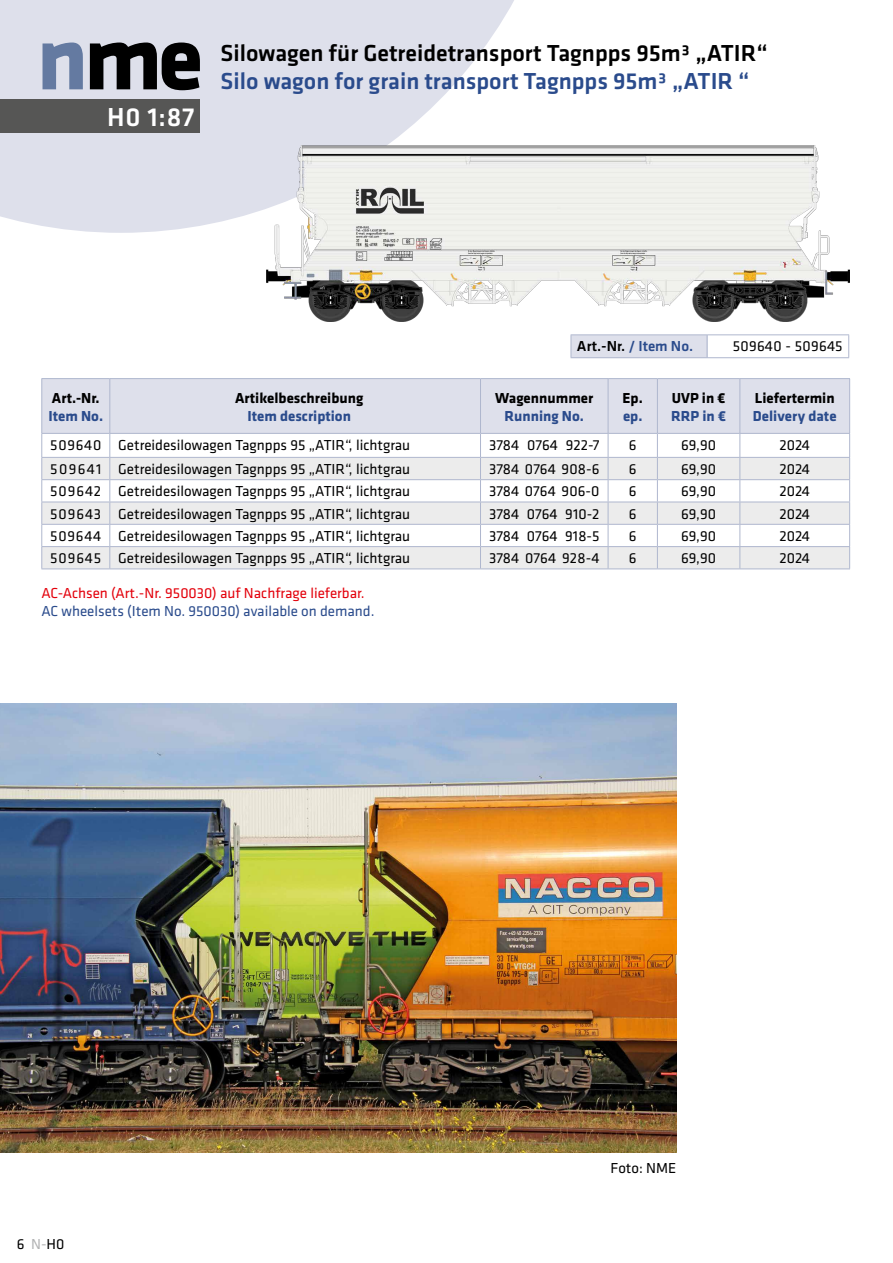
<style>
.page{position:relative;width:893px;height:1263px;background:#fff}
.page>*{position:absolute;margin:0;border:0;box-sizing:border-box;transform-origin:0 0}
.t1{font:500 27px "Klavika";color:#fff}
.t2{font:500 24px "Klavika";color:#000}
.t3{font:500 24px "Klavika";color:#2a4b8c}
.t4{font:15px "Klavika";color:#000}
.t5{font:700 15px "Klavika";color:#000}
.t6{font:700 15px "Klavika";color:#2a4b8c}
.t7{font:15px "Klavika";color:#e3000b}
.t8{font:15px "Klavika";color:#2a4b8c}
.t9{font:500 15px "Klavika";color:#000}
.t10{font:15px "Klavika";letter-spacing:.02em;color:#000}
.s1{color:#2a4b8c}
.s2{color:#b1b2b3}
</style>
<div class="page">
<svg style="left:0;top:0;width:570px;height:233px;fill:#dee0eb"></svg>
<svg style="left:43px;top:43px;width:40px;height:46px;background:#8394b4"></svg>
<svg style="left:90px;top:43px;width:110px;height:47px;background:#46474a"></svg>
<div style="left:0;top:100px;width:200px;height:33px;background:#565655"></div>
<img style="left:266px;top:146px;width:583px;height:176px">
<hr style="left:41px;top:378px;width:69px;height:1px;background:#afb7ce">
<hr style="left:110px;top:378px;width:370px;height:1px;background:#afb7ce">
<hr style="left:480px;top:378px;width:128px;height:1px;background:#afb7ce">
<hr style="left:608px;top:378px;width:49px;height:1px;background:#afb7ce">
<hr style="left:657px;top:378px;width:83px;height:1px;background:#afb7ce">
<hr style="left:740px;top:378px;width:110px;height:1px;background:#afb7ce">
<hr style="left:41px;top:568px;width:69px;height:1px;background:#afb7ce">
<hr style="left:110px;top:568px;width:370px;height:1px;background:#afb7ce">
<hr style="left:480px;top:568px;width:128px;height:1px;background:#afb7ce">
<hr style="left:608px;top:568px;width:49px;height:1px;background:#afb7ce">
<hr style="left:657px;top:568px;width:83px;height:1px;background:#afb7ce">
<svg style="left:41px;top:379px;width:809px;height:189px"></svg>
<hr style="left:740px;top:568px;width:110px;height:1px;background:#afb7ce">
<div style="left:571px;top:335px;width:136px;height:23px;background:#dee0eb"></div>
<hr style="left:571px;top:334px;width:136px;height:1px;background:#afb7ce">
<svg style="left:571px;top:335px;width:1px;height:22px"></svg>
<hr style="left:707px;top:334px;width:142px;height:1px;background:#afb7ce">
<svg style="left:707px;top:335px;width:1px;height:22px"></svg>
<svg style="left:848px;top:335px;width:1px;height:22px"></svg>
<hr style="left:571px;top:357px;width:136px;height:1px;background:#afb7ce">
<hr style="left:707px;top:357px;width:142px;height:1px;background:#afb7ce">
<img style="left:0;top:704px;width:676px;height:448px">
<h1 class="t1" style="left:107px;top:102px;width:89px">H0 1:87</h1>
<h2 class="t2" style="left:221px;top:39px;width:549px">Silowagen für Getreidetransport Tagnpps 95m³ „ATIR“</h2>
<h2 class="t3" style="left:221px;top:68px;width:530px">Silo wagon for grain transport Tagnpps 95m³ „ATIR “</h2>
<p class="t5" style="left:52px;top:389px;width:49px">Art.-Nr.</p>
<p class="t6" style="left:48px;top:407px;width:56px">Item No.</p>
<p class="t5" style="left:235px;top:389px;width:130px">Artikelbeschreibung</p>
<p class="t6" style="left:247px;top:407px;width:105px">Item description</p>
<p class="t9" style="left:577px;top:338px;width:118px">Art.-Nr. <span class="s1">/ Item No.</span></p>
<p class="t10" style="left:733px;top:338px;width:111px">509640 - 509645</p>
<p class="t5" style="left:495px;top:389px;width:100px">Wagennummer</p>
<p class="t6" style="left:505px;top:407px;width:81px">Running No.</p>
<p class="t5" style="left:623px;top:389px;width:22px">Ep.</p>
<p class="t6" style="left:623px;top:407px;width:21px">ep.</p>
<p class="t5" style="left:672px;top:389px;width:55px">UVP in €</p>
<p class="t6" style="left:671px;top:407px;width:56px">RRP in €</p>
<p class="t5" style="left:755px;top:389px;width:81px">Liefertermin</p>
<p class="t6" style="left:753px;top:407px;width:85px">Delivery date</p>
<p class="t4" style="left:50px;top:437px;width:362px">509640 Getreidesilowagen Tagnpps 95 „ATIR“, lichtgrau</p>
<p class="t4" style="left:489px;top:437px;width:112px">3784 0764 922-7</p>
<p class="t4" style="left:629px;top:437px;width:9px">6</p>
<p class="t4" style="left:681px;top:437px;width:36px">69,90</p>
<p class="t4" style="left:780px;top:437px;width:32px">2024</p>
<p class="t4" style="left:50px;top:461px;width:362px">509641 Getreidesilowagen Tagnpps 95 „ATIR“, lichtgrau</p>
<p class="t4" style="left:489px;top:461px;width:112px">3784 0764 908-6</p>
<p class="t4" style="left:629px;top:461px;width:9px">6</p>
<p class="t4" style="left:681px;top:461px;width:36px">69,90</p>
<p class="t4" style="left:780px;top:461px;width:32px">2024</p>
<p class="t4" style="left:50px;top:483px;width:362px">509642 Getreidesilowagen Tagnpps 95 „ATIR“, lichtgrau</p>
<p class="t4" style="left:489px;top:483px;width:112px">3784 0764 906-0</p>
<p class="t4" style="left:629px;top:483px;width:9px">6</p>
<p class="t4" style="left:681px;top:483px;width:36px">69,90</p>
<p class="t4" style="left:780px;top:483px;width:32px">2024</p>
<p class="t4" style="left:50px;top:506px;width:362px">509643 Getreidesilowagen Tagnpps 95 „ATIR“, lichtgrau</p>
<p class="t4" style="left:489px;top:506px;width:112px">3784 0764 910-2</p>
<p class="t4" style="left:629px;top:506px;width:9px">6</p>
<p class="t4" style="left:681px;top:506px;width:36px">69,90</p>
<p class="t4" style="left:780px;top:506px;width:32px">2024</p>
<p class="t4" style="left:50px;top:528px;width:362px">509644 Getreidesilowagen Tagnpps 95 „ATIR“, lichtgrau</p>
<p class="t4" style="left:489px;top:528px;width:112px">3784 0764 918-5</p>
<p class="t4" style="left:629px;top:528px;width:9px">6</p>
<p class="t4" style="left:681px;top:528px;width:36px">69,90</p>
<p class="t4" style="left:780px;top:528px;width:32px">2024</p>
<p class="t4" style="left:50px;top:550px;width:362px">509645 Getreidesilowagen Tagnpps 95 „ATIR“, lichtgrau</p>
<p class="t4" style="left:489px;top:550px;width:112px">3784 0764 928-4</p>
<p class="t4" style="left:629px;top:550px;width:9px">6</p>
<p class="t4" style="left:681px;top:550px;width:36px">69,90</p>
<p class="t4" style="left:780px;top:550px;width:32px">2024</p>
<p class="t7" style="left:41px;top:585px;width:325px">AC-Achsen (Art.-Nr. 950030) auf Nachfrage lieferbar.</p>
<p class="t8" style="left:41px;top:603px;width:335px">AC wheelsets (Item No. 950030) available on demand.</p>
<p class="t4" style="left:17px;top:1235px;width:49px">6 <span class="s2">N-</span>H0</p>
<p class="t4" style="left:611px;top:1159px;width:67px">Foto: NME</p>
</div>
